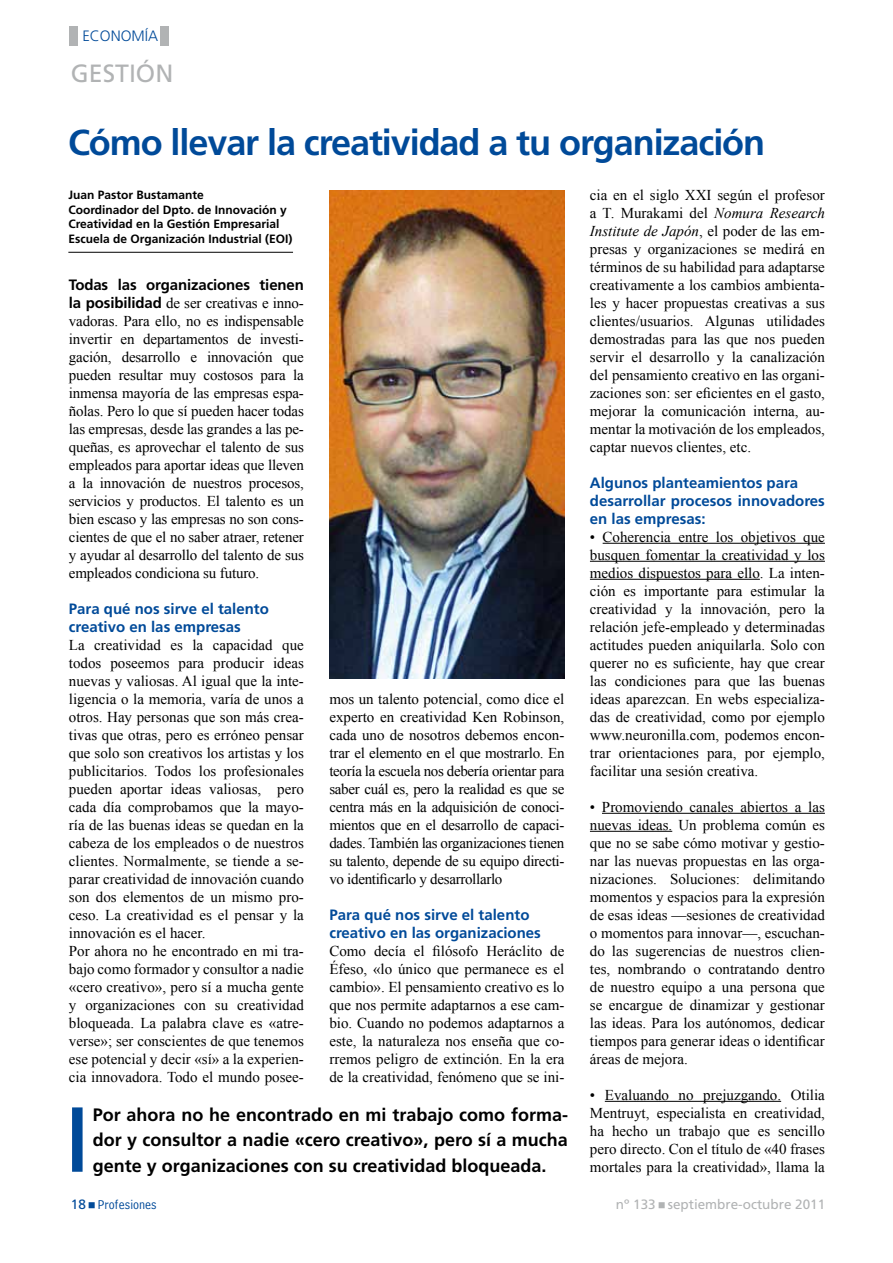
<style>
.page{position:relative;width:893px;height:1263px;background:#fff}
.page>*{position:absolute;margin:0;border:0;box-sizing:border-box;transform-origin:0 0}
.t1{font:700 36px "Frutiger";letter-spacing:-.03em;color:#004a99}
.t2{font:24.9px "Frutiger";color:#b1b3b4}
.t3{font:700 18px/25.5px "Frutiger";color:#000;text-align:justify}
.t4{font:15px/18px "Times New Roman";color:#000;text-align:justify}
.t5{font:700 15px/18px "Frutiger";color:#004a99}
.t6{font:700 15px "Frutiger";letter-spacing:-.01em;color:#000}
.t7{font:300 15px "Frutiger";color:#004a99}
.t8{font:13.5px "Frutiger";color:#b1b3b4}
.t9{font:13.5px "Bell Centennial Std Address";color:#004a99}
.t10{font:13.5px "Frutiger";color:#004a99}
.t11{font:700 12px/14.4px "Frutiger";color:#000}
.s1{font-family:"Frutiger";font-weight:700}
.s2{font-style:italic}
</style>
<div class="page">
<div style="left:69px;top:26px;width:8px;height:20px;background:#b1b3b4"></div>
<div style="left:161px;top:26px;width:8px;height:20px;background:#b1b3b4"></div>
<hr style="left:603px;top:543px;width:222px;height:1px;background:#000">
<hr style="left:590px;top:561px;width:235px;height:1px;background:#000">
<hr style="left:590px;top:579px;width:170px;height:1px;background:#000">
<hr style="left:602px;top:813px;width:223px;height:1px;background:#000">
<hr style="left:590px;top:831px;width:82px;height:1px;background:#000">
<hr style="left:605px;top:1101px;width:176px;height:1px;background:#000">
<hr style="left:68px;top:252px;width:225px;height:1px;background:#000">
<div style="left:72px;top:1107px;width:11px;height:65px;background:#004a99"></div>
<img style="left:329px;top:190px;width:235px;height:489px">
<p class="t7" style="left:82px;top:27px;width:77px">ECONOMÍA</p>
<h2 class="t2" style="left:71px;top:59px;width:33px">Gestión</h2>
<h1 class="t1" style="left:68px;top:121px;width:699px">Cómo llevar la creatividad a tu organización</h1>
<p class="t11" style="left:68px;top:188px;width:226px">Juan Pastor Bustamante<br>Coordinador del Dpto. de Innovación y Creatividad en la Gestión Empresarial Escuela de Organización Industrial (EOI)</p>
<p class="t6" style="left:69px;top:276px;width:237px">Todas las organizaciones tienen</p>
<p class="t4" style="left:69px;top:293px;width:237px"><span class="s1">la posibilidad</span> de ser creativas e inno&shy;vadoras. Para ello, no es indispensable invertir en departamentos de investi&shy;gación, desarrollo e innovación que pueden resultar muy costosos para la inmensa mayoría de las empresas espa&shy;ñolas. Pero lo que sí pueden hacer todas las empresas, desde las grandes a las pe&shy;queñas, es aprovechar el talento de sus empleados para aportar ideas que lleven a la innovación de nuestros procesos, servicios y productos. El talento es un bien escaso y las empresas no son cons&shy;cientes de que el no saber atraer, retener y ayudar al desarrollo del talento de sus empleados condiciona su futuro.</p>
<p class="t5" style="left:69px;top:599px;width:202px">Para qué nos sirve el talento creativo en las empresas</p>
<p class="t4" style="left:69px;top:635px;width:237px;text-align:left">La creatividad es la capacidad que todos poseemos para producir ideas nuevas y valiosas. Al igual que la inte&shy;ligencia o la memoria, varía de unos a otros. Hay personas que son más crea&shy;tivas que otras, pero es erróneo pensar que solo son creativos los artistas y los publicitarios. Todos los profesionales pueden aportar ideas valiosas, pero cada día comprobamos que la mayo&shy;ría de las buenas ideas se quedan en la cabeza de los empleados o de nuestros clientes. Normalmente, se tiende a se&shy;parar creatividad de innovación cuando son dos elementos de un mismo pro&shy;ceso. La creatividad es el pensar y la innovación es el hacer.<br>Por ahora no he encontrado en mi tra&shy;bajo como formador y consultor a nadie «cero creativo», pero sí a mucha gente y organizaciones con su creatividad bloqueada. La palabra clave es «atre&shy;verse»; ser conscientes de que tenemos ese potencial y decir «sí» a la experien&shy;cia innovadora. Todo el mundo posee-</p>
<p class="t4" style="left:329px;top:689px;width:237px">mos un talento potencial, como dice el experto en creatividad Ken Robinson, cada uno de nosotros debemos encon&shy;trar el elemento en el que mostrarlo. En teoría la escuela nos debería orientar para saber cuál es, pero la realidad es que se centra más en la adquisición de conoci&shy;mientos que en el desarrollo de capaci&shy;dades. También las organizaciones tienen su talento, depende de su equipo directi&shy;vo identificarlo y desarrollarlo</p>
<p class="t5" style="left:329px;top:905px;width:213px">Para qué nos sirve el talento creativo en las organizaciones</p>
<p class="t4" style="left:329px;top:941px;width:237px">Como decía el filósofo Heráclito de Éfeso, «lo único que permanece es el cambio». El pensamiento creativo es lo que nos permite adaptarnos a ese cam&shy;bio. Cuando no podemos adaptarnos a este, la naturaleza nos enseña que co&shy;rremos peligro de extinción. En la era de la creatividad, fenómeno que se ini-</p>
<p class="t3" style="left:93px;top:1102px;width:477px">Por ahora no he encontrado en mi trabajo como forma&shy;dor y consultor a nadie «cero creativo», pero sí a mucha gente y organizaciones con su creatividad bloqueada.</p>
<p class="t4" style="left:590px;top:185px;width:237px">cia en el siglo XXI según el profesor a T. Murakami del <span class="s2">Nomura Research Institute de Japón</span>, el poder de las em&shy;presas y organizaciones se medirá en términos de su habilidad para adaptarse creativamente a los cambios ambienta&shy;les y hacer propuestas creativas a sus clientes/usuarios. Algunas utilidades demostradas para las que nos pueden servir el desarrollo y la canalización del pensamiento creativo en las organi&shy;zaciones son: ser eficientes en el gasto, mejorar la comunicación interna, au&shy;mentar la motivación de los empleados, captar nuevos clientes, etc.</p>
<p class="t5" style="left:590px;top:473px;width:236px">Algunos planteamientos para desarrollar procesos innovadores en las empresas:</p>
<p class="t4" style="left:590px;top:527px;width:237px">• Coherencia entre los objetivos que busquen fomentar la creatividad y los medios dispuestos para ello. La inten&shy;ción es importante para estimular la creatividad y la innovación, pero la relación jefe-empleado y determinadas actitudes pueden aniquilarla. Solo con querer no es suficiente, hay que crear las condiciones para que las buenas ideas aparezcan. En webs especializa&shy;das de creatividad, como por ejemplo www.neuronilla.com, podemos encon&shy;trar orientaciones para, por ejemplo, facilitar una sesión creativa.</p>
<p class="t4" style="left:590px;top:797px;width:237px">• Promoviendo canales abiertos a las nuevas ideas. Un problema común es que no se sabe cómo motivar y gestio&shy;nar las nuevas propuestas en las orga&shy;nizaciones. Soluciones: delimitando momentos y espacios para la expresión de esas ideas —sesiones de creatividad o momentos para innovar—, escuchan&shy;do las sugerencias de nuestros clien&shy;tes, nombrando o contratando dentro de nuestro equipo a una persona que se encargue de dinamizar y gestionar las ideas. Para los autónomos, dedicar tiempos para generar ideas o identificar áreas de mejora.</p>
<p class="t4" style="left:590px;top:1085px;width:237px">• Evaluando no prejuzgando. Otilia Mentruyt, especialista en creatividad, ha hecho un trabajo que es sencillo pero directo. Con el título de «40 frases mortales para la creatividad», llama la</p>
<p class="t10" style="left:71px;top:1197px;width:17px">18</p>
<p class="t9" style="left:98px;top:1197px;width:60px">Profesiones</p>
<p class="t8" style="left:616px;top:1197px;width:41px">nº 133</p>
<p class="t8" style="left:668px;top:1197px;width:159px">septiembre-octubre 2011</p>
</div>
